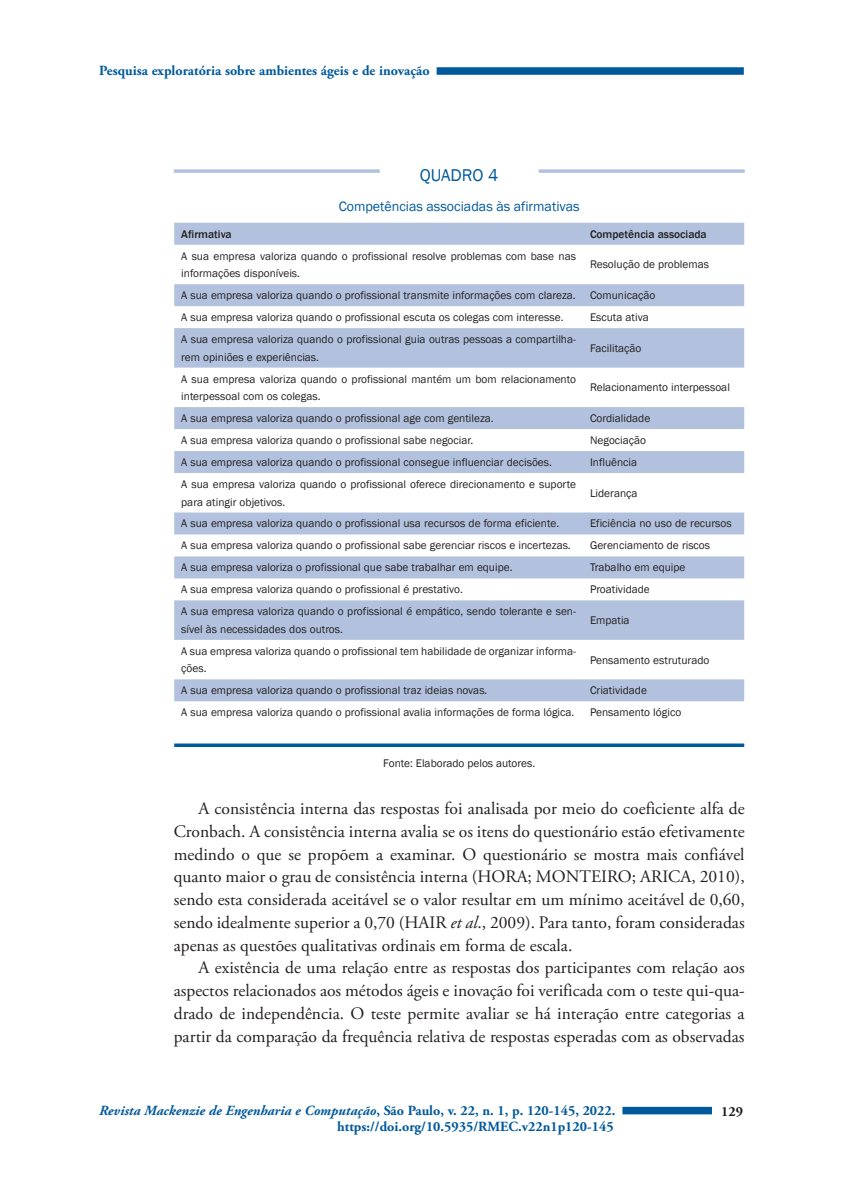
<style>
.page{position:relative;width:844px;height:1191px;background:#fff}
.page>*{position:absolute;margin:0;border:0;box-sizing:border-box;transform-origin:0 0}
.Texto{font:17.5px/22.8px "Adobe Garamond Pro";color:#231f20;text-align:justify}
.Tabela_Nº{font:17.5px "Franklin Gothic";color:#00599b}
.t1{font:700 14px/16.8px "Adobe Garamond Pro";color:#00599b;text-align:right}
.t2{font:14px "Franklin Gothic";color:#00599b}
.t3{font:700 14px "Adobe Garamond Pro";color:#231f20}
.Tabela_Miolo{font:11.38px/17.5px "Franklin Gothic";color:#231f20}
.Tabela_Gravata{font:500 11.38px "Franklin Gothic";color:#231f20}
.Tabela_fonte{font:11.38px "Franklin Gothic";color:#231f20}
.s1{font-style:italic}
</style>
<div class="page">
<div style="left:622px;top:1106px;width:90px;height:8px;background:#00599b"></div>
<div style="left:711px;top:1104px;width:33px;height:27px;background:#fff"></div>
<div style="left:436px;top:67px;width:307px;height:8px;background:#00599b"></div>
<svg style="left:174px;top:169px;width:205px;height:4px"></svg>
<svg style="left:538px;top:169px;width:206px;height:4px"></svg>
<svg style="left:174px;top:223px;width:570px;height:478px"></svg>
<svg style="left:174px;top:743px;width:409px;height:4px;background:#216ea8"></svg>
<svg style="left:583px;top:743px;width:161px;height:4px"></svg>
<p class="t1" style="left:99px;top:62px;width:332px">Pesquisa exploratória sobre ambientes ágeis e de inovação</p>
<p class="Tabela_Nº" style="left:420px;top:164px;width:80px">QUADRO 4</p>
<p class="t2" style="left:339px;top:197px;width:242px">Competências associadas às afirmativas</p>
<p class="Tabela_Gravata" style="left:181px;top:227px;width:52px">Afirmativa</p>
<p class="Tabela_Gravata" style="left:590px;top:227px;width:118px">Competência associada</p>
<p class="Tabela_Miolo" style="left:181px;top:247px;width:396px">A sua empresa valoriza quando o profissional resolve problemas com base nas informações disponíveis.</p>
<p class="Tabela_Miolo" style="left:590px;top:256px;width:120px">Resolução de problemas</p>
<p class="Tabela_Miolo" style="left:181px;top:287px;width:396px">A sua empresa valoriza quando o profissional transmite informações com clareza.</p>
<p class="Tabela_Miolo" style="left:590px;top:287px;width:67px">Comunicação</p>
<p class="Tabela_Miolo" style="left:181px;top:309px;width:384px">A sua empresa valoriza quando o profissional escuta os colegas com interesse.</p>
<p class="Tabela_Miolo" style="left:590px;top:309px;width:60px">Escuta ativa</p>
<p class="Tabela_Miolo" style="left:181px;top:331px;width:396px">A sua empresa valoriza quando o profissional guia outras pessoas a compartilha&shy;rem opiniões e experiências.</p>
<p class="Tabela_Miolo" style="left:590px;top:339px;width:53px">Facilitação</p>
<p class="Tabela_Miolo" style="left:181px;top:370px;width:396px">A sua empresa valoriza quando o profissional mantém um bom relacionamento interpessoal com os colegas.</p>
<p class="Tabela_Miolo" style="left:590px;top:379px;width:141px">Relacionamento interpessoal</p>
<p class="Tabela_Miolo" style="left:181px;top:410px;width:314px">A sua empresa valoriza quando o profissional age com gentileza.</p>
<p class="Tabela_Miolo" style="left:590px;top:410px;width:62px">Cordialidade</p>
<p class="Tabela_Miolo" style="left:181px;top:432px;width:293px">A sua empresa valoriza quando o profissional sabe negociar.</p>
<p class="Tabela_Miolo" style="left:590px;top:432px;width:58px">Negociação</p>
<p class="Tabela_Miolo" style="left:181px;top:454px;width:372px">A sua empresa valoriza quando o profissional consegue influenciar decisões.</p>
<p class="Tabela_Miolo" style="left:590px;top:454px;width:49px">Influência</p>
<p class="Tabela_Miolo" style="left:181px;top:476px;width:396px">A sua empresa valoriza quando o profissional oferece direcionamento e suporte para atingir objetivos.</p>
<p class="Tabela_Miolo" style="left:590px;top:484px;width:49px">Liderança</p>
<p class="Tabela_Miolo" style="left:181px;top:515px;width:379px">A sua empresa valoriza quando o profissional usa recursos de forma eficiente.</p>
<p class="Tabela_Miolo" style="left:590px;top:515px;width:143px">Eficiência no uso de recursos</p>
<p class="Tabela_Miolo" style="left:181px;top:537px;width:391px">A sua empresa valoriza quando o profissional sabe gerenciar riscos e incertezas.</p>
<p class="Tabela_Miolo" style="left:590px;top:537px;width:122px">Gerenciamento de riscos</p>
<p class="Tabela_Miolo" style="left:181px;top:559px;width:333px">A sua empresa valoriza o profissional que sabe trabalhar em equipe.</p>
<p class="Tabela_Miolo" style="left:590px;top:559px;width:97px">Trabalho em equipe</p>
<p class="Tabela_Miolo" style="left:181px;top:581px;width:283px">A sua empresa valoriza quando o profissional é prestativo.</p>
<p class="Tabela_Miolo" style="left:590px;top:581px;width:61px">Proatividade</p>
<p class="Tabela_Miolo" style="left:181px;top:603px;width:396px">A sua empresa valoriza quando o profissional é empático, sendo tolerante e sen&shy;sível às necessidades dos outros.</p>
<p class="Tabela_Miolo" style="left:590px;top:612px;width:41px">Empatia</p>
<p class="Tabela_Miolo" style="left:181px;top:642px;width:396px">A sua empresa valoriza quando o profissional tem habilidade de organizar informa&shy;ções.</p>
<p class="Tabela_Miolo" style="left:590px;top:651px;width:121px">Pensamento estruturado</p>
<p class="Tabela_Miolo" style="left:181px;top:682px;width:307px">A sua empresa valoriza quando o profissional traz ideias novas.</p>
<p class="Tabela_Miolo" style="left:590px;top:682px;width:59px">Criatividade</p>
<p class="Tabela_Miolo" style="left:181px;top:704px;width:394px">A sua empresa valoriza quando o profissional avalia informações de forma lógica.</p>
<p class="Tabela_Miolo" style="left:590px;top:704px;width:93px">Pensamento lógico</p>
<p class="Tabela_fonte" style="left:383px;top:756px;width:153px">Fonte: Elaborado pelos autores.</p>
<p class="Texto" style="left:174px;top:797px;width:572px;text-indent:25px">A consistência interna das respostas foi analisada por meio do coeficiente alfa de Cronbach. A consistência interna avalia se os itens do questionário estão efetivamente medindo o que se propõem a examinar. O questionário se mostra mais confiável quanto maior o grau de consistência interna (HORA; MONTEIRO; ARICA, 2010), sendo esta considerada aceitável se o valor resultar em um mínimo aceitável de 0,60, sendo idealmente superior a 0,70 (HAIR <span class="s1">et al</span>., 2009). Para tanto, foram consideradas apenas as questões qualitativas ordinais em forma de escala.</p>
<p class="Texto" style="left:174px;top:957px;width:572px;text-indent:25px">A existência de uma relação entre as respostas dos participantes com relação aos aspectos relacionados aos métodos ágeis e inovação foi verificada com o teste qui-qua&shy;drado de independência. O teste permite avaliar se há interação entre categorias a partir da comparação da frequência relativa de respostas esperadas com as observadas</p>
<p class="t1" style="left:99px;top:1102px;width:517px"><span class="s1">Revista Mackenzie de Engenharia e Computação</span>, São Paulo, v. 22, n. 1, p. 120-145, 2022. https://doi.org/10.5935/RMEC.v22n1p120-145</p>
<p class="t3" style="left:721px;top:1103px;width:23px">129</p>
</div>
